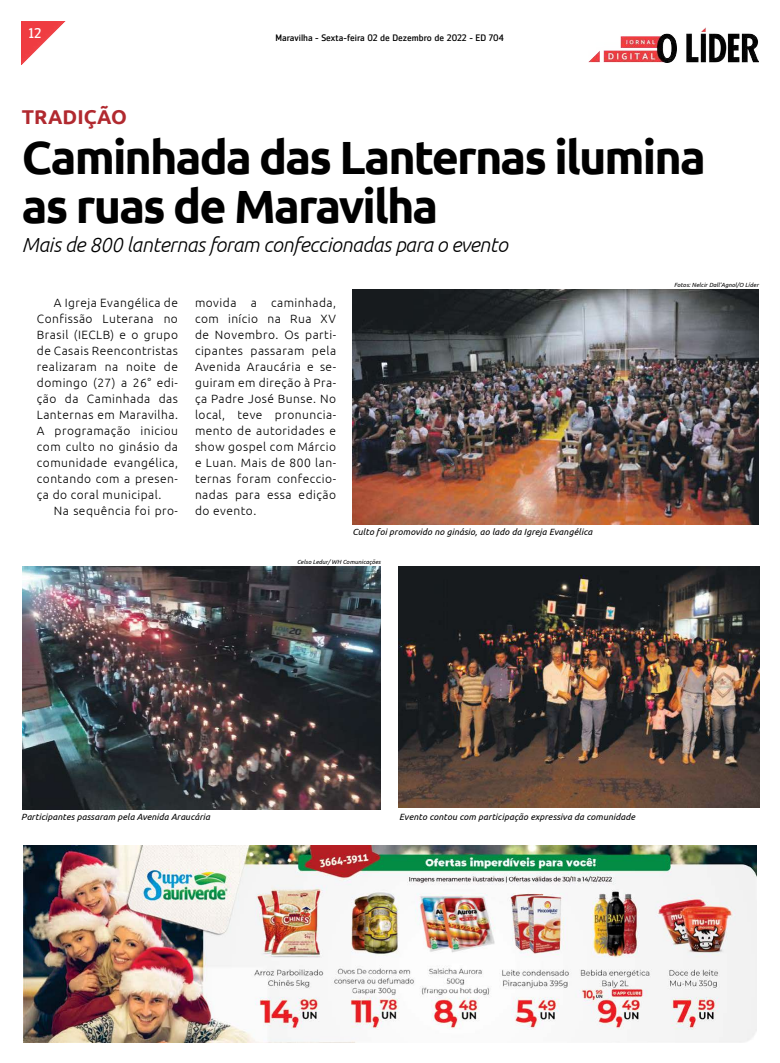
<style>
.page{position:relative;width:780px;height:1063px;background:#fff}
.page>*{position:absolute;margin:0;border:0;box-sizing:border-box;transform-origin:0 0}
.t1{font:700 46.6px/49px "Ubuntu";letter-spacing:-.04em;color:#000}
.t2{font:italic 300 20.3px "Ubuntu";letter-spacing:-.02em;color:#000}
.t3{font:700 20px "Ubuntu";color:#b1292f}
.t4{font:14px "Zemestro Std";color:#fff}
.t5{font:300 12px/16px "Ubuntu";letter-spacing:.04em;color:#000;text-align:justify}
.t6{font:9.3px "Zemestro Std";color:#000}
.t7{font:italic 9px "Ubuntu";letter-spacing:.01em;color:#000}
.t8{font:italic 6px "Ubuntu";letter-spacing:.01em;color:#000}
</style>
<div class="page">
<img style="left:21px;top:21px;width:44px;height:44px">
<img style="left:588px;top:27px;width:170px;height:36px">
<img style="left:23px;top:845px;width:733px;height:198px">
<img style="left:352px;top:290px;width:406px;height:234px">
<img style="left:398px;top:567px;width:361px;height:241px">
<img style="left:22px;top:567px;width:359px;height:243px">
<p class="t4" style="left:29px;top:24px;width:14px">12</p>
<p class="t6" style="left:275px;top:32px;width:230px">Maravilha - Sexta-feira 02 de Dezembro de 2022 - ED 704</p>
<h3 class="t3" style="left:22px;top:105px;width:106px">TRADIÇÃO</h3>
<h1 class="t1" style="left:22px;top:132px;width:685px">Caminhada das Lanternas ilumina as ruas de Maravilha</h1>
<h2 class="t2" style="left:22px;top:233px;width:487px">Mais de 800 lanternas foram confeccionadas para o evento</h2>
<p class="t5" style="left:37px;top:295px;width:143px;text-indent:17px">A Igreja Evangélica de Confissão Luterana no Brasil (IECLB) e o grupo de Casais Reencontristas realizaram na noite de domingo (27) a 26° edi&shy;ção da Caminhada das Lanternas em Maravilha.<br>A programação iniciou com culto no ginásio da comunidade evangélica, contando com a presen&shy;ça do coral municipal.</p>
<p class="t5" style="left:54px;top:503px;width:126px">Na sequência foi pro-</p>
<p class="t5" style="left:195px;top:295px;width:143px">movida a caminhada, com início na Rua XV de Novembro. Os parti&shy;cipantes passaram pela Avenida Araucária e se&shy;guiram em direção à Pra&shy;ça Padre José Bunse. No local, teve pronuncia&shy;mento de autoridades e show gospel com Márcio e Luan. Mais de 800 lan&shy;ternas foram confeccio&shy;nadas para essa edição do evento.</p>
<p class="t7" style="left:352px;top:526px;width:241px">Culto foi promovido no ginásio, ao lado da Igreja Evangélica</p>
<p class="t8" style="left:297px;top:558px;width:85px">Celso Ledur/ WH Comunicações</p>
<p class="t8" style="left:674px;top:281px;width:86px">Fotos: Nelcir Dall’Agnol/O Líder</p>
<p class="t7" style="left:21px;top:812px;width:190px">Participantes passaram pela Avenida Araucária</p>
<p class="t7" style="left:399px;top:812px;width:237px">Evento contou com participação expressiva da comunidade</p>
</div>
